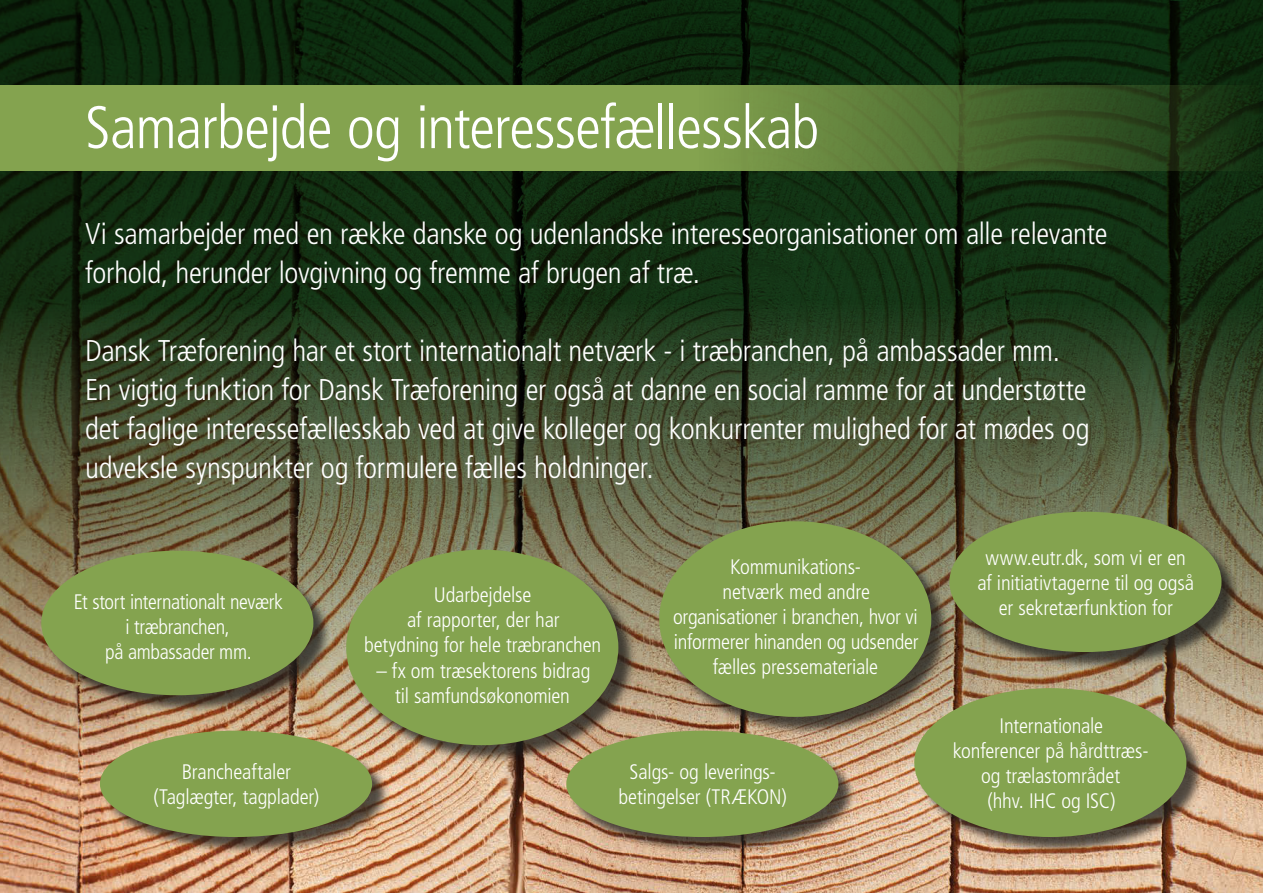
<style>
.page{position:relative;width:1263px;height:893px;background:#fff}
.page>*{position:absolute;margin:0;border:0;box-sizing:border-box;transform-origin:0 0}
.t1{font:300 condensed 60px "Frutiger";letter-spacing:-.02em;color:#fff}
.t2{font:300 condensed 30px/39px "Frutiger";letter-spacing:-.01em;color:#fff}
.t3{font:300 condensed 21px/25.2px "Frutiger";letter-spacing:-.01em;color:#fff;text-align:center}
</style>
<div class="page">
<img style="left:0;top:0;width:1263px;height:893px">
<svg style="left:0;top:85px;width:1263px;height:85px;background:#698740"></svg>
<div style="left:916px;top:690px;width:289px;height:166px;background:#1d1d1b;opacity:.75"></div>
<div style="left:914px;top:688px;width:272px;height:149px;background:#84a34f;border-radius:50%"></div>
<div style="left:348px;top:552px;width:289px;height:211px;background:#1d1d1b;opacity:.75"></div>
<div style="left:346px;top:550px;width:272px;height:195px;background:#84a34f;border-radius:50%"></div>
<div style="left:103px;top:733px;width:288px;height:122px;background:#1d1d1b;opacity:.75"></div>
<div style="left:100px;top:731px;width:272px;height:106px;background:#84a34f;border-radius:50%"></div>
<div style="left:43px;top:553px;width:289px;height:161px;background:#1d1d1b;opacity:.75"></div>
<div style="left:41px;top:551px;width:272px;height:144px;background:#84a34f;border-radius:50%"></div>
<div style="left:569px;top:733px;width:288px;height:122px;background:#1d1d1b;opacity:.75"></div>
<div style="left:566px;top:731px;width:272px;height:106px;background:#84a34f;border-radius:50%"></div>
<div style="left:952px;top:514px;width:288px;height:157px;background:#1d1d1b;opacity:.75"></div>
<div style="left:949px;top:512px;width:272px;height:140px;background:#84a34f;border-radius:50%"></div>
<div style="left:661px;top:523px;width:289px;height:212px;background:#1d1d1b;opacity:.75"></div>
<div style="left:659px;top:521px;width:272px;height:196px;background:#84a34f;border-radius:50%"></div>
<h1 class="t1" style="left:85px;top:93px;width:736px">Samarbejde og interessefællesskab</h1>
<h2 class="t2" style="left:85px;top:214px;width:1024px">Vi samarbejder med en række danske og udenlandske interesseorganisationer om alle relevante forhold, herunder lovgivning og fremme af brugen af træ.</h2>
<p class="t2" style="left:85px;top:331px;width:1006px">Dansk Træforening har et stort internationalt netværk - i træbranchen, på ambassader mm.<br>En vigtig funktion for Dansk Træforening er også at danne en social ramme for at understøtte det faglige interessefællesskab ved at give kolleger og konkurrenter mulighed for at mødes og udveksle synspunkter og formulere fælles holdninger.</p>
<p class="t3" style="left:74px;top:589px;width:211px">Et stort internationalt neværk i træbranchen,<br>på ambassader mm.</p>
<p class="t3" style="left:153px;top:759px;width:167px">Brancheaftaler (Taglægter, tagplader)</p>
<p class="t3" style="left:364px;top:582px;width:239px">Udarbejdelse<br>af rapporter, der har<br>betydning for hele træbranchen</p>
<p class="t3" style="left:376px;top:658px;width:216px">– fx om træsektorens bidrag til samfundsøkonomien</p>
<p class="t3" style="left:673px;top:554px;width:247px">Kommunikations-<br>netværk med andre organisationer i branchen, hvor vi informerer hinanden og udsender fælles pressemateriale</p>
<p class="t3" style="left:618px;top:759px;width:170px">Salgs- og leverings&shy;betingelser (TRÆKON)</p>
<p class="t3" style="left:977px;top:545px;width:218px">www.eutr.dk, som vi er en af initiativtagerne til og også er sekretærfunktion for</p>
<p class="t3" style="left:953px;top:713px;width:197px">Internationale konferencer på hårdttræs&shy;og trælastområdet<br>(hhv. IHC og ISC)</p>
</div>
